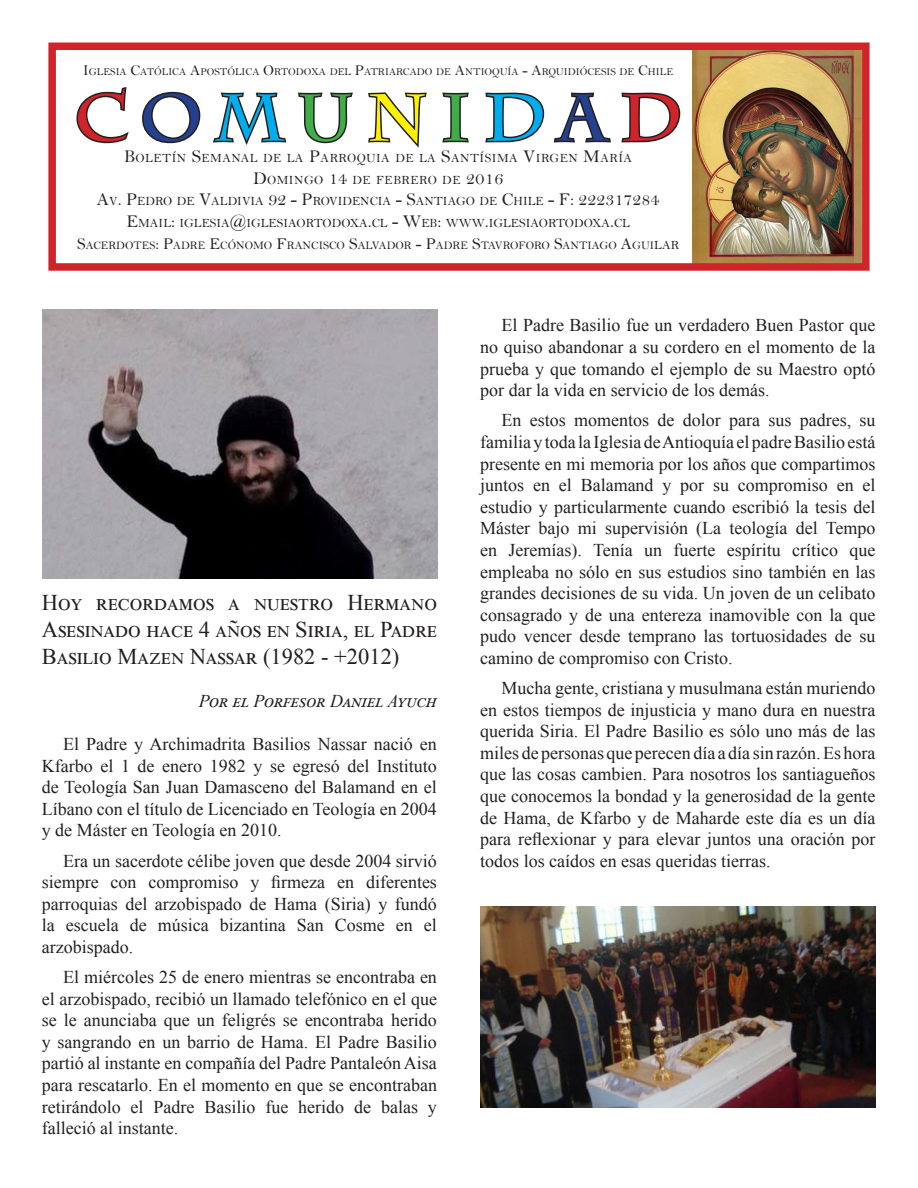
<style>
.page{position:relative;width:918px;height:1188px;background:#fff}
.page>*{position:absolute;margin:0;border:0;box-sizing:border-box;transform-origin:0 0}
.t1{font:700 66px "Charlemagne Std";letter-spacing:.205em;color:#d1232a}
.t2{font:22.5px/27px "Times New Roman";letter-spacing:.03em;color:#231f20;text-align:justify}
.t3{font:18px/21.6px "Times New Roman";color:#231f20;text-align:justify}
.t4{font:italic 18px "Times New Roman";color:#231f20}
.t5{font:12.6px "Bell";color:#231f20}
.t6{font:12.6px "Bell";letter-spacing:.035em;color:#231f20}
.t7{font:11.55px "Bell";color:#231f20}
.t8{font:10.5px "Bell";color:#231f20}
.s1{font-size:15px}
.s2{color:#25408f}
.s3{color:#00aeef}
.s4{color:#3fae49}
.s5{color:#fff101}
.s6{font-size:18px}
.s7{font-size:16.5px}
.s8{font-size:12.6px}
</style>
<div class="page">
<img style="left:43px;top:310px;width:394px;height:268px">
<img style="left:480px;top:907px;width:395px;height:200px">
<img style="left:693px;top:52px;width:168px;height:210px">
<svg style="left:76px;top:87px;width:53px;height:57px"></svg>
<svg style="left:142px;top:91px;width:59px;height:53px"></svg>
<svg style="left:212px;top:92px;width:75px;height:53px"></svg>
<svg style="left:298px;top:92px;width:55px;height:52px"></svg>
<svg style="left:368px;top:92px;width:59px;height:56px"></svg>
<svg style="left:442px;top:92px;width:27px;height:51px"></svg>
<svg style="left:485px;top:92px;width:60px;height:51px"></svg>
<svg style="left:553px;top:92px;width:58px;height:51px"></svg>
<svg style="left:621px;top:92px;width:60px;height:51px"></svg>
<div style="left:48px;top:43px;width:822px;height:228px;border:8px solid #d1232a"></div>
<p class="t8" style="left:83px;top:65px;width:592px"><span class="s1">I</span>GLESIA <span class="s1">C</span>ATÓLICA <span class="s1">A</span>POSTÓLICA <span class="s1">O</span>RTODOXA DEL <span class="s1">P</span>ATRIARCADO DE <span class="s1">A</span>NTIOQUÍA <span class="s1">- A</span>RQUIDIÓCESIS DE <span class="s1">C</span>HILE</p>
<p class="t1" style="left:74px;top:79px;width:609px">C<span class="s2">O</span><span class="s3">M</span><span class="s4">U</span><span class="s5">N</span><span class="s4">I</span><span class="s3">D</span><span class="s2">A</span>D</p>
<p class="t6" style="left:124px;top:151px;width:510px"><span class="s6">B</span>OLETÍN <span class="s6">S</span>EMANAL DE LA <span class="s6">P</span>ARROQUIA DE LA <span class="s6">S</span>ANTÍSIMA <span class="s6">V</span>IRGEN <span class="s6">M</span>ARÍA</p>
<p class="t6" style="left:253px;top:172px;width:252px"><span class="s6">D</span>OMINGO <span class="s6">14</span> DE FEBRERO DE <span class="s6">2016</span></p>
<p class="t5" style="left:97px;top:194px;width:564px"><span class="s6">A</span>V<span class="s6">. P</span>EDRO DE <span class="s6">V</span>ALDIVIA <span class="s6">92 - P</span>ROVIDENCIA <span class="s6">- S</span>ANTIAGO DE <span class="s6">C</span>HILE <span class="s6">- F: 222317284</span></p>
<p class="t5" style="left:126px;top:216px;width:334px"><span class="s6">E</span>MAIL<span class="s6">:</span> IGLESIA<span class="s6">@</span>IGLESIAORTODOXA<span class="s6">.</span>CL <span class="s6">- W</span>EB<span class="s6">:</span> WWW</p>
<p class="t5" style="left:485px;top:216px;width:147px"><span class="s6">.</span>IGLESIAORTODOXA<span class="s6">.</span>CL</p>
<p class="t7" style="left:77px;top:238px;width:604px"><span class="s7">S</span>ACERDOTES<span class="s7">: P</span>ADRE <span class="s7">E</span>CÓNOMO <span class="s7">F</span>RANCI SCO <span class="s7">S</span>ALVADOR <span class="s7">- P</span>ADRE <span class="s7">S</span>TAVROFORO <span class="s7">S</span>ANTIAGO <span class="s7">A</span>GUI<span class="s8">LAR</span></p>
<p class="t2" style="left:42px;top:588px;width:397px">Hoy recordamos a nuestro Hermano Asesinado hace 4 años en Siria, el Padre Basilio Mazen Nassar (1982 - +2012)</p>
<p class="t4" style="left:199px;top:688px;width:240px">Por el Porfesor Daniel Ayuch</p>
<p class="t3" style="left:42px;top:733px;width:397px;text-indent:21px">El Padre y Archimadrita Basilios Nassar nació en Kfarbo el 1 de enero 1982 y se egresó del Instituto de Teología San Juan Damasceno del Balamand en el Líbano con el título de Licenciado en Teología en 2004 y de Máster en Teología en 2010.</p>
<p class="t3" style="left:42px;top:849px;width:397px;text-indent:21px">Era un sacerdote célibe joven que desde 2004 sirvió siempre con compromiso y firmeza en diferentes parroquias del arzobispado de Hama (Siria) y fundó la escuela de música bizantina San Cosme en el arzobispado.</p>
<p class="t3" style="left:42px;top:966px;width:397px;text-indent:21px">El miércoles 25 de enero mientras se encontraba en el arzobispado, recibió un llamado telefónico en el que se le anunciaba que un feligrés se encontraba herido y sangrando en un barrio de Hama. El Padre Basilio partió al instante en compañía del Padre Pantaleón Aisa para rescatarlo. En el momento en que se encontraban retirándolo el Padre Basilio fue herido de balas y falleció al instante.</p>
<p class="t3" style="left:480px;top:314px;width:397px;text-indent:21px">El Padre Basilio fue un verdadero Buen Pastor que no quiso abandonar a su cordero en el momento de la prueba y que tomando el ejemplo de su Maestro optó por dar la vida en servicio de los demás.</p>
<p class="t3" style="left:480px;top:409px;width:397px;text-indent:21px">En estos momentos de dolor para sus padres, su familia y toda la Iglesia de Antioquía el padre Basilio está presente en mi memoria por los años que compartimos juntos en el Balamand y por su compromiso en el estudio y particularmente cuando escribió la tesis del Máster bajo mi supervisión (La teología del Tempo en Jeremías). Tenía un fuerte espíritu crítico que empleaba no sólo en sus estudios sino también en las grandes decisiones de su vida. Un joven de un celibato consagrado y de una entereza inamovible con la que pudo vencer desde temprano las tortuosidades de su camino de compromiso con Cristo.</p>
<p class="t3" style="left:480px;top:677px;width:397px;text-indent:21px">Mucha gente, cristiana y musulmana están muriendo en estos tiempos de injusticia y mano dura en nuestra querida Siria. El Padre Basilio es sólo uno más de las miles de personas que perecen día a día sin razón. Es hora que las cosas cambien. Para nosotros los santiagueños que conocemos la bondad y la generosidad de la gente de Hama, de Kfarbo y de Maharde este día es un día para reflexionar y para elevar juntos una oración por todos los caídos en esas queridas tierras.</p>
</div>
